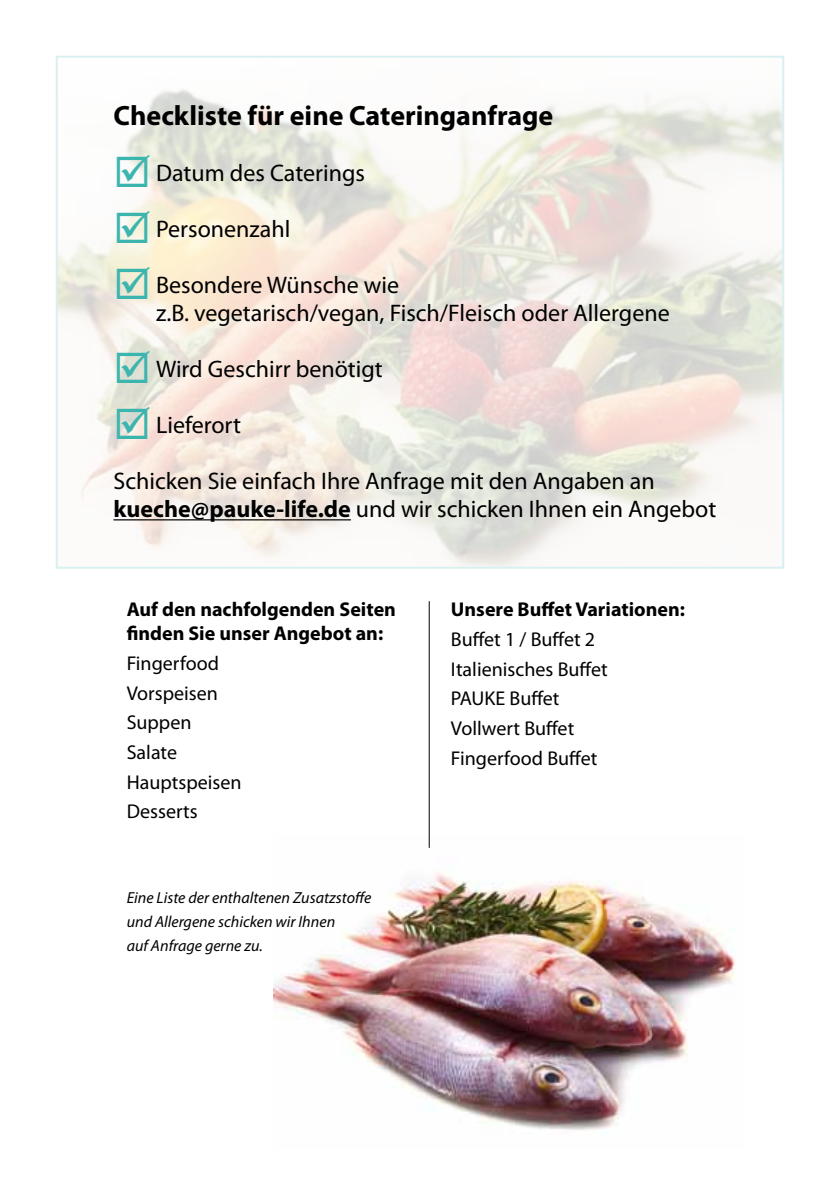
<style>
.page{position:relative;width:840px;height:1191px;background:#fff}
.page>*{position:absolute;margin:0;border:0;box-sizing:border-box;transform-origin:0 0}
.t1{font:700 28px "Myriad Pro";color:#000}
.t2{font:24px/28px "Myriad Pro";color:#000}
.t3{font:20px/29.6px "Myriad Pro";color:#000}
.t4{font:700 20px/24px "Myriad Pro";color:#000}
.t5{font:italic 16px/24.4px "Myriad Pro";color:#000}
.s1{color:#3db5af}
.s2{font-weight:700}
</style>
<div class="page">
<img style="left:273px;top:835px;width:462px;height:296px">
<hr style="left:428px;top:601px;width:1px;height:247px;background:#000">
<hr style="left:113px;top:519px;width:238px;height:1px;background:#000">
<p class="t1" style="left:113px;top:97px;width:441px">Checkliste für eine Cateringanfrage</p>
<p class="t2" style="left:113px;top:158px;width:253px"><span class="s1">☑</span> Datum des Caterings</p>
<p class="t2" style="left:113px;top:214px;width:178px"><span class="s1">☑</span> Personenzahl</p>
<p class="t2" style="left:156px;top:270px;width:515px;text-indent:-43px"><span class="s1">☑</span> Besondere Wünsche wie<br>z.B. vegetarisch/vegan, Fisch/Fleisch oder Allergene</p>
<p class="t2" style="left:113px;top:354px;width:271px"><span class="s1">☑</span> Wird Geschirr benötigt</p>
<p class="t2" style="left:113px;top:410px;width:129px"><span class="s1">☑</span> Lieferort</p>
<p class="t2" style="left:113px;top:466px;width:604px;line-height:28.8px">Schicken Sie einfach Ihre Anfrage mit den Angaben an <span class="s2">kueche@pauke-life.de</span> und wir schicken Ihnen ein Angebot</p>
<p class="t4" style="left:127px;top:597px;width:270px">Auf den nachfolgenden Seiten finden Sie unser Angebot an:</p>
<p class="t3" style="left:127px;top:648px;width:116px">Fingerfood<br>Vorspeisen<br>Suppen<br>Salate<br>Hauptspeisen<br>Desserts</p>
<p class="t5" style="left:127px;top:884px;width:246px">Eine Liste der enthaltenen Zusatzstoffe und Allergene schicken wir Ihnen<br>auf Anfrage gerne zu.</p>
<p class="t4" style="left:450px;top:597px;width:235px">Unsere Buffet Variationen:</p>
<p class="t3" style="left:450px;top:624px;width:158px">Buffet 1 / Buffet 2<br>Italienisches Buffet<br>PAUKE Buffet<br>Vollwert Buffet<br>Fingerfood Buffet</p>
</div>
